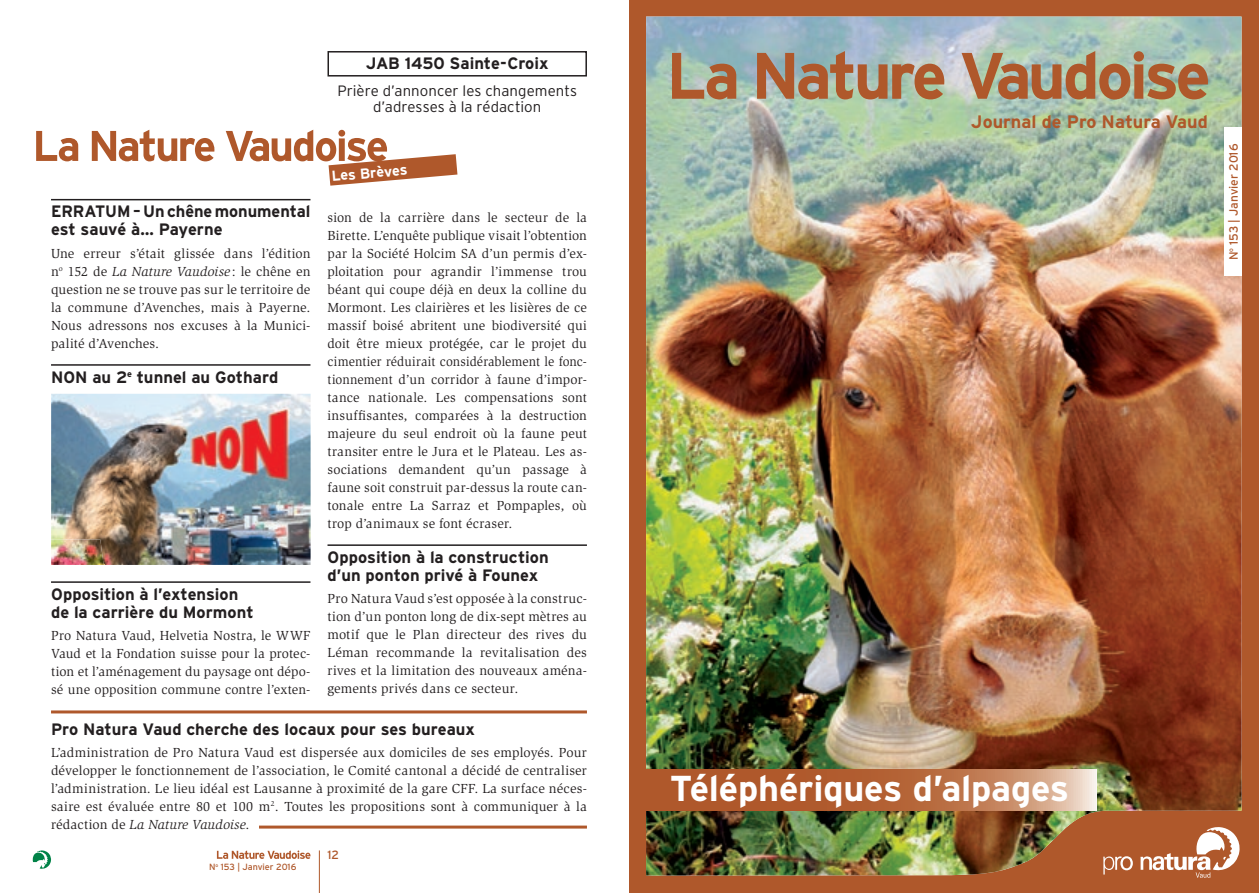
<style>
.page{position:relative;width:1259px;height:893px;background:#fff}
.page>*{position:absolute;margin:0;border:0;box-sizing:border-box;transform-origin:0 0}
.t1{font:700 36px "Interstate";letter-spacing:-.005em;color:#fff}
.t2{font:700 18px "Interstate";color:#af582b}
.t3{font:700 16.5px/18px "Interstate";color:#231f20}
.t4{font:300 15px/16.5px "Interstate";letter-spacing:.005em;color:#231f20;text-align:center}
.t5{font:700 14.55px "Interstate";color:#fff}
.t6{font:13.5px/18px "Slimbach Std";letter-spacing:.01em;color:#231f20;text-align:justify}
.t7{font:12px "Interstate";color:#af582b}
.t8{font:9px "Interstate";color:#af582b}
.s1{font-style:italic}
</style>
<div class="page">
<hr style="left:319px;top:850px;width:1px;height:43px;background:#af582b">
<svg style="left:33px;top:850px;width:18px;height:19px"></svg>
<svg style="left:217px;top:850px;width:93px;height:9px"></svg>
<div style="left:327px;top:51px;width:260px;height:26px;border:2px solid #231f20"></div>
<svg style="left:36px;top:131px;width:42px;height:30px"></svg>
<svg style="left:92px;top:130px;width:122px;height:31px"></svg>
<svg style="left:226px;top:130px;width:231px;height:56px"></svg>
<hr style="left:51px;top:199px;width:259px;height:1px;background:#231f20">
<hr style="left:51px;top:364px;width:259px;height:2px;background:#231f20">
<hr style="left:51px;top:581px;width:259px;height:2px;background:#231f20">
<hr style="left:327px;top:544px;width:260px;height:2px;background:#231f20">
<div style="left:629px;top:0;width:630px;height:893px;background:#af582b"></div>
<img style="left:646px;top:17px;width:595px;height:858px">
<div style="left:1225px;top:128px;width:17px;height:148px;background:#fff"></div>
<svg style="left:672px;top:53px;width:64px;height:46px"></svg>
<svg style="left:757px;top:51px;width:187px;height:48px"></svg>
<svg style="left:961px;top:51px;width:247px;height:48px"></svg>
<svg style="left:1103px;top:856px;width:29px;height:18px"></svg>
<svg style="left:1140px;top:827px;width:99px;height:51px"></svg>
<svg style="left:646px;top:770px;width:451px;height:40px"></svg>
<hr style="left:51px;top:710px;width:536px;height:3px;background:#af582b">
<img style="left:51px;top:394px;width:259px;height:171px">
<img style="left:51px;top:539px;width:54px;height:26px">
<hr style="left:259px;top:826px;width:328px;height:3px;background:#af582b">
<p class="t3" style="left:366px;top:54px;width:184px">JAB 1450 Sainte-Croix</p>
<p class="t4" style="left:337px;top:82px;width:241px">Prière d’annoncer les changements d’adresses à la rédaction</p>
<p class="t3" style="left:51px;top:202px;width:261px">ERRATUM – Un chêne monumental est sauvé à… Payerne</p>
<p class="t6" style="left:51px;top:244px;width:261px">Une erreur s’était glissée dans l’édition n<sup>o</sup> 152 de <span class="s1">La Nature Vaudoise</span> : le chêne en question ne se trouve pas sur le territoire de la commune d’Avenches, mais à Payerne.<br>Nous adressons nos excuses à la Munici&shy;palité d’Avenches.</p>
<p class="t3" style="left:51px;top:368px;width:229px">NON au 2<sup>e</sup> tunnel au Gothard</p>
<p class="t3" style="left:51px;top:585px;width:204px">Opposition à l’extension de la carrière du Mormont</p>
<p class="t6" style="left:51px;top:627px;width:261px">Pro Natura Vaud, Helvetia Nostra, le WWF Vaud et la Fondation suisse pour la protec&shy;tion et l’aménagement du paysage ont dépo&shy;sé une opposition commune contre l’exten-</p>
<p class="t5" style="left:331px;top:168px;width:78px;rotate:-5deg">Les Brèves</p>
<p class="t6" style="left:327px;top:208px;width:261px">sion de la carrière dans le secteur de la Birette. L’enquête publique visait l’obtention par la Société Holcim SA d’un permis d’ex&shy;ploitation pour agrandir l’immense trou béant qui coupe déjà en deux la colline du Mormont. Les clairières et les lisières de ce massif boisé abritent une biodiversité qui doit être mieux protégée, car le projet du cimentier réduirait considérablement le fonc&shy;tionnement d’un corridor à faune d’impor&shy;tance nationale. Les compensations sont insuffisantes, comparées à la destruction majeure du seul endroit où la faune peut transiter entre le Jura et le Plateau. Les as&shy;sociations demandent qu’un passage à faune soit construit par-dessus la route can&shy;tonale entre La Sarraz et Pompaples, où trop d’animaux se font écraser.</p>
<p class="t3" style="left:327px;top:548px;width:223px">Opposition à la construction d’un ponton privé à Founex</p>
<p class="t6" style="left:327px;top:590px;width:261px">Pro Natura Vaud s’est opposée à la construc&shy;tion d’un ponton long de dix-sept mètres au motif que le Plan directeur des rives du Léman recommande la revitalisation des rives et la limitation des nouveaux aména&shy;gements privés dans ce secteur.</p>
<p class="t3" style="left:51px;top:720px;width:425px">Pro Natura Vaud cherche des locaux pour ses bureaux</p>
<p class="t6" style="left:51px;top:743px;width:537px">L’administration de Pro Natura Vaud est dispersée aux domiciles de ses employés. Pour développer le fonctionnement de l’association, le Comité cantonal a décidé de centraliser l’administration. Le lieu idéal est Lausanne à proximité de la gare CFF. La surface néces&shy;saire est évaluée entre 80 et 100 m<sup>2</sup>. Toutes les propositions sont à communiquer à la rédaction de <span class="s1">La Nature Vaudoise</span>.</p>
<p class="t8" style="left:209px;top:862px;width:89px">N<sup>o</sup> 153 | Janvier 2016</p>
<p class="t7" style="left:327px;top:848px;width:13px">12</p>
<h2 class="t2" style="left:971px;top:111px;width:238px">Journal de Pro Natura Vaud</h2>
<p class="t7" style="left:1227px;top:260px;width:118px;rotate:-90deg">N<sup>o</sup> 153 | Janvier 2016</p>
<h1 class="t1" style="left:670px;top:768px;width:401px">Téléphériques d’alpages</h1>
</div>
